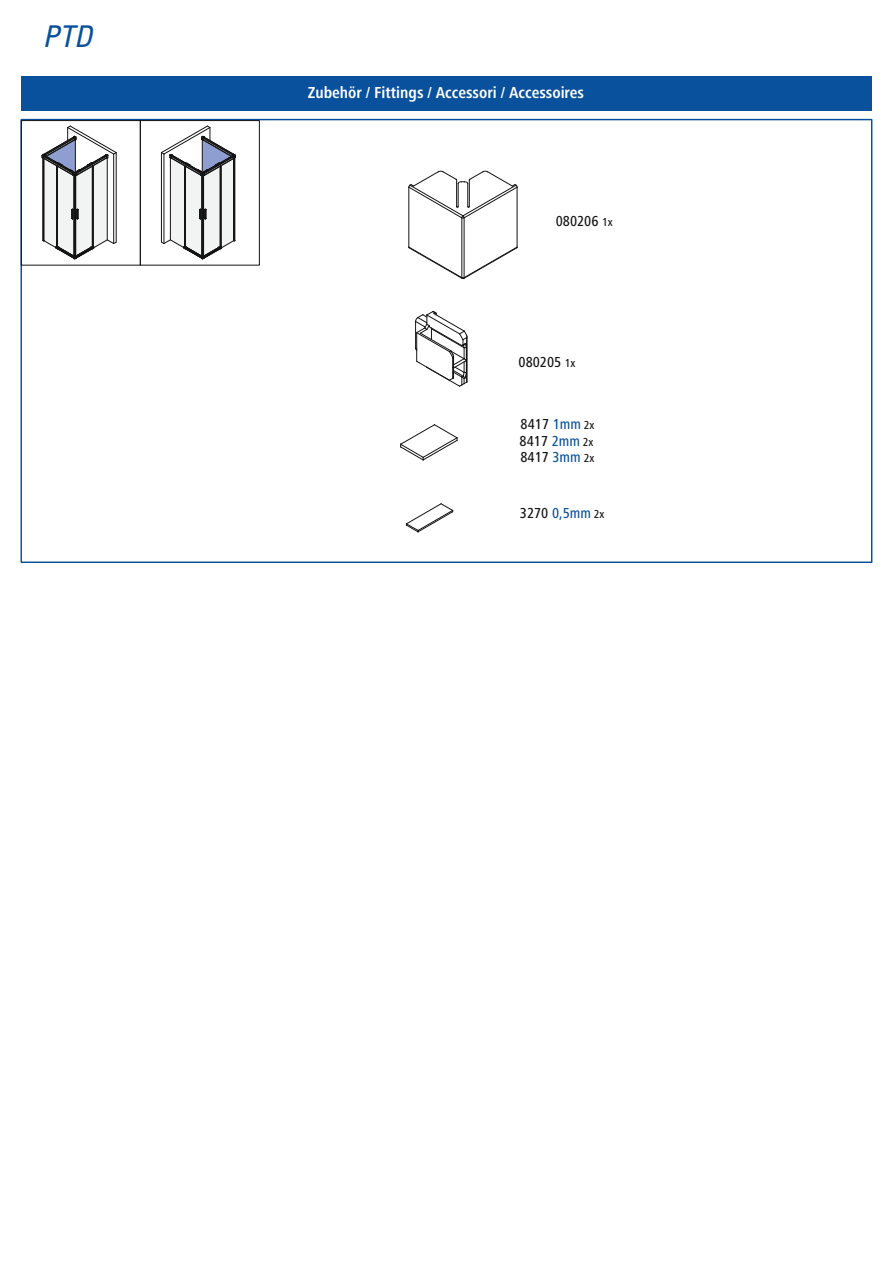
<style>
.page{position:relative;width:893px;height:1263px;background:#fff}
.page>*{position:absolute;margin:0;border:0;box-sizing:border-box;transform-origin:0 0}
.t1{font:italic condensed 30px "Univers";color:#09519c}
.t2{font:700 condensed 16.5px "Frutiger Next LTW1 G";color:#fff}
.t3{font:500 condensed 15px "Frutiger Next LTW1 G";color:#131413}
.t4{font:500 condensed 15px "Frutiger Next LTW1 G";color:#09519c}
.s1{font-size:12px}
.s2{color:#09519c}
.s3{color:#131413}
.s4{font-size:12px;color:#131413}
</style>
<div class="page">
<svg style="left:400px;top:424px;width:58px;height:36px"></svg>
<svg style="left:406px;top:503px;width:47px;height:29px"></svg>
<hr style="left:409px;top:187px;width:1px;height:60px;background:#131413">
<hr style="left:517px;top:187px;width:1px;height:60px;background:#131413">
<hr style="left:462px;top:218px;width:1px;height:60px;background:#131413">
<hr style="left:464px;top:218px;width:1px;height:60px;background:#131413">
<svg style="left:408px;top:171px;width:110px;height:47px"></svg>
<svg style="left:408px;top:246px;width:110px;height:33px"></svg>
<svg style="left:415px;top:311px;width:53px;height:76px"></svg>
<div style="left:21px;top:77px;width:851px;height:34px;background:#09519c"></div>
<div style="left:21px;top:120px;width:120px;height:145px;border:1px solid #131413"></div>
<div style="left:140px;top:120px;width:120px;height:145px;border:1px solid #131413"></div>
<svg style="left:42px;top:125px;width:75px;height:135px"></svg>
<hr style="left:43px;top:158px;width:1px;height:83px;background:#131413">
<svg style="left:161px;top:125px;width:75px;height:135px"></svg>
<hr style="left:234px;top:158px;width:1px;height:83px;background:#131413">
<h1 class="t1" style="left:43px;top:17px;width:52px">PTD</h1>
<p class="t2" style="left:308px;top:83px;width:278px">Zubehör / Fittings / Accessori / Accessoires</p>
<p class="t3" style="left:556px;top:213px;width:58px">080206 <span class="s1">1x</span></p>
<p class="t3" style="left:519px;top:353px;width:58px">080205 <span class="s1">1x</span></p>
<p class="t3" style="left:521px;top:416px;width:75px">8417 <span class="s2">1mm</span> <span class="s1">2x</span></p>
<p class="t3" style="left:520px;top:432px;width:75px">8417 <span class="s2">2mm</span> <span class="s1">2x</span></p>
<p class="t3" style="left:520px;top:448px;width:75px">8417 <span class="s2">3mm</span> <span class="s1">2x</span></p>
<p class="t4" style="left:520px;top:504px;width:86px"><span class="s3">3270</span> 0,5mm <span class="s4">2x</span></p>
</div>
